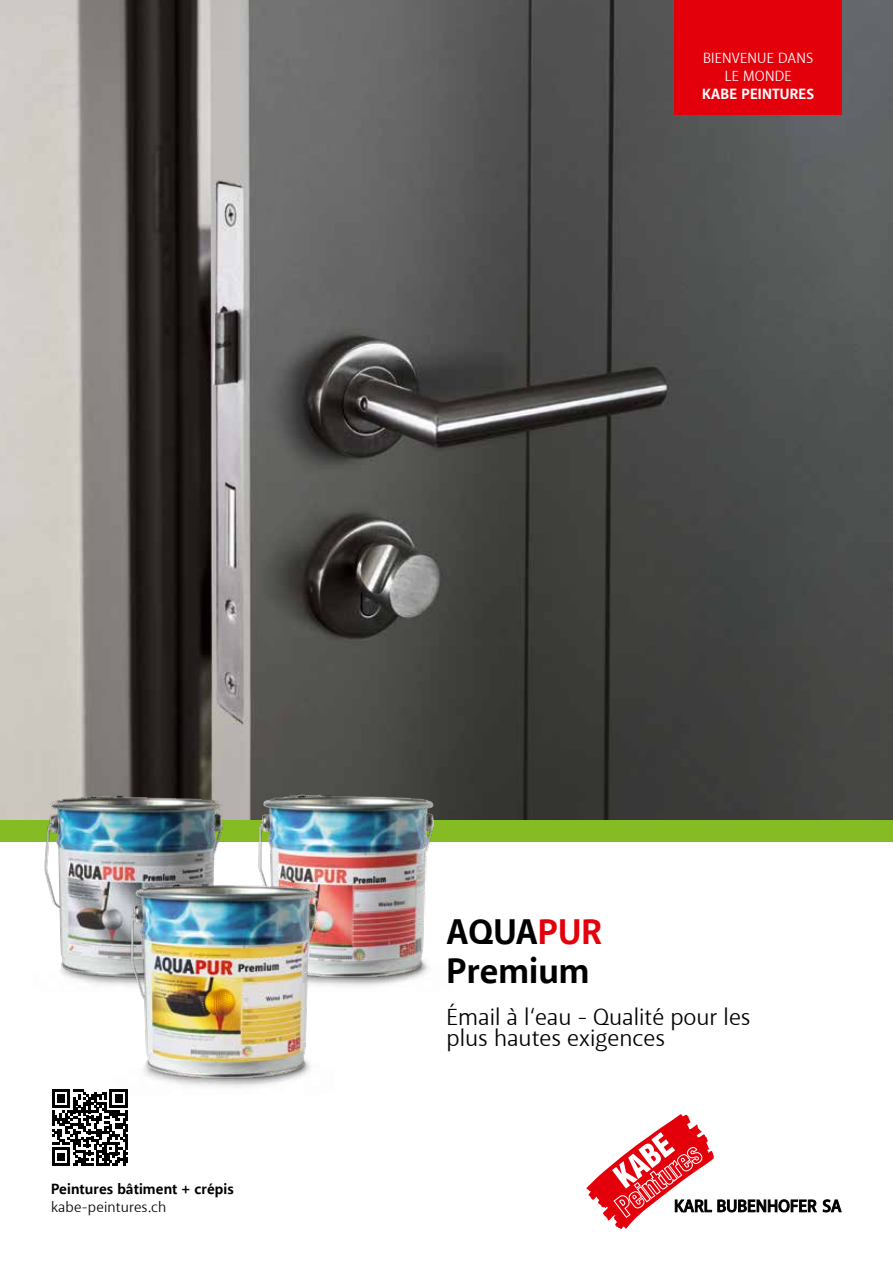
<style>
.page{position:relative;width:893px;height:1263px;background:#fff}
.page>*{position:absolute;margin:0;border:0;box-sizing:border-box;transform-origin:0 0}
.t1{font:700 36px/39px "Akagi Pro";color:#000}
.t2{font:24px/21px "Akagi Pro";color:#000}
.t3{font:700 15px "Akagi Pro";letter-spacing:.005em;color:#000}
.t4{font:15px/18px "Akagi Pro";letter-spacing:.01em;color:#fff;text-align:center}
.t5{font:15px "Akagi Pro";letter-spacing:.005em;color:#000}
.t6{font:700 15px "Akagi Pro";letter-spacing:.01em;color:#fff}
.s1{color:#e3000b}
</style>
<div class="page">
<img style="left:0;top:0;width:893px;height:821px">
<div style="left:0;top:821px;width:893px;height:21px;background:#85bc24"></div>
<img style="left:244px;top:781px;width:207px;height:205px">
<img style="left:242px;top:783px;width:207px;height:199px">
<img style="left:32px;top:783px;width:207px;height:199px">
<img style="left:114px;top:869px;width:221px;height:219px">
<img style="left:113px;top:871px;width:220px;height:211px">
<div style="left:674px;top:0;width:168px;height:115px;background:#e3000b"></div>
<svg style="left:586px;top:1114px;width:231px;height:115px"></svg>
<svg style="left:823px;top:1199px;width:18px;height:13px"></svg>
<svg style="left:52px;top:1089px;width:76px;height:77px"></svg>
<p class="t4" style="left:703px;top:49px;width:112px">BIENVENUE DANS<br>LE MONDE</p>
<p class="t6" style="left:702px;top:84px;width:113px">KABE PEINTURES</p>
<p class="t3" style="left:51px;top:1180px;width:184px">Peintures bâtiment + crépis</p>
<p class="t5" style="left:51px;top:1198px;width:117px">kabe-peintures.ch</p>
<h1 class="t1" style="left:446px;top:913px;width:157px">AQUA<span class="s1">PUR<br></span>Premium</h1>
<p class="t2" style="left:446px;top:1007px;width:306px">Émail à l‘eau - Qualité pour les plus hautes exigences</p>
</div>
